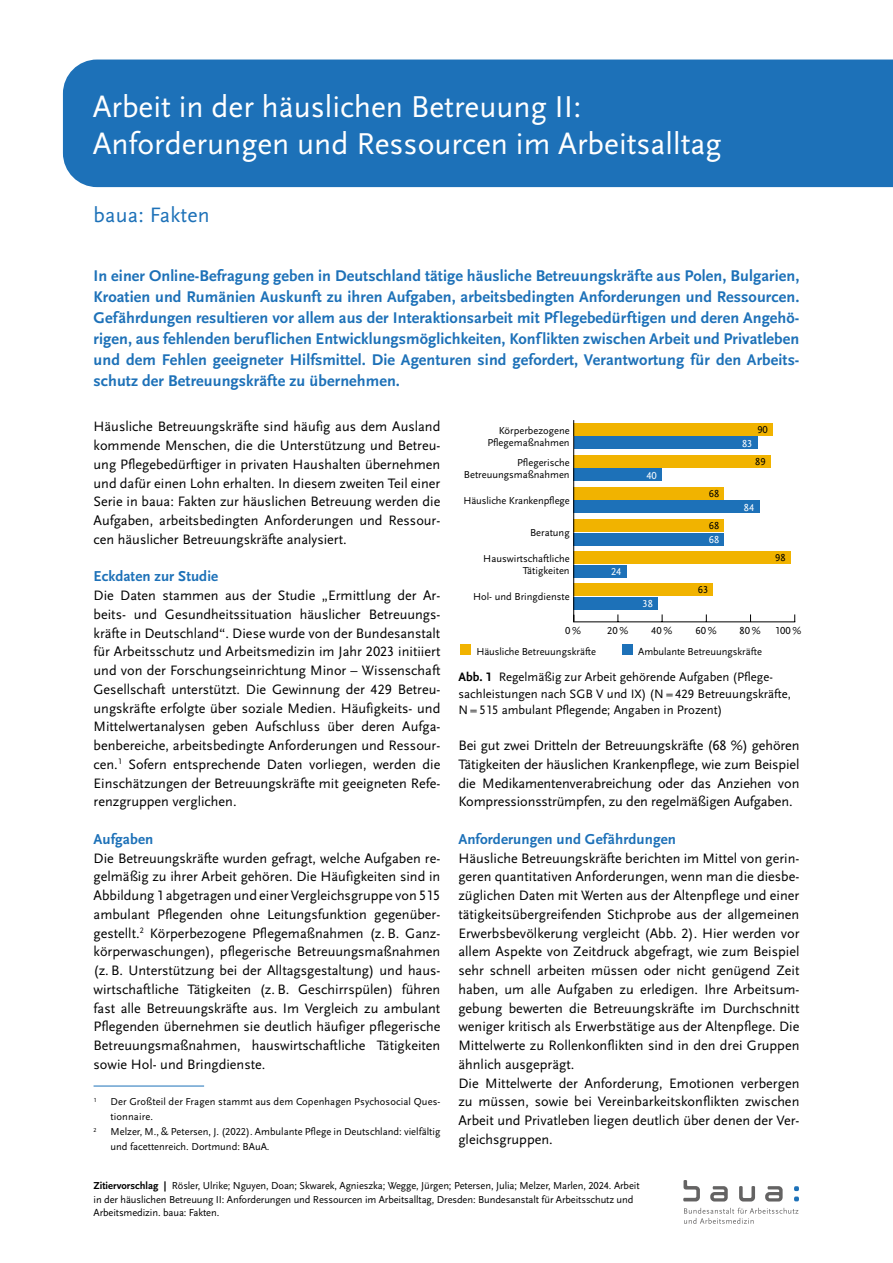
<style>
.page{position:relative;width:893px;height:1263px;background:#fff}
.page>*{position:absolute;margin:0;border:0;box-sizing:border-box;transform-origin:0 0}
.t1{font:31.5px/37.8px "Scala Sans Pro";color:#fff}
.t2{font:21.75px "Scala Sans Pro";letter-spacing:.01em;color:#1d71b8}
.t3{font:700 16.2px/21px "Scala Sans Pro";letter-spacing:.005em;color:#1d71b8;text-align:justify}
.t4{font:700 15px "Scala Sans Pro";letter-spacing:.005em;color:#1d71b8}
.t5{font:14.25px/18.8px "Scala Sans Pro";color:#000;text-align:justify}
.t6{font:12.75px/16.5px "Scala Sans Pro";color:#000}
.t7{font:10.5px/12.8px "Scala Sans Pro";color:#000}
.t8{font:10.5px "Scala Sans Pro";color:#fff}
.t9{font:6.15px "Scala Sans Pro";color:#000}
.s1{font-weight:700}
</style>
<div class="page">
<svg style="left:794px;top:1186px;width:5px;height:15px"></svg>
<svg style="left:684px;top:1208px;width:114px;height:16px"></svg>
<svg style="left:684px;top:1180px;width:16px;height:21px"></svg>
<svg style="left:739px;top:1186px;width:16px;height:15px"></svg>
<svg style="left:710px;top:1186px;width:18px;height:15px"></svg>
<svg style="left:765px;top:1186px;width:18px;height:15px"></svg>
<div style="left:63px;top:60px;width:830px;height:127px;background:#1d71b8"></div>
<hr style="left:94px;top:1086px;width:110px;height:1px;background:#1d71b8">
<div style="left:460px;top:644px;width:11px;height:10px;background:#f1b300"></div>
<div style="left:622px;top:644px;width:11px;height:10px;background:#1d71b8"></div>
<hr style="left:574px;top:622px;width:221px;height:1px;background:#000">
<div style="left:574px;top:469px;width:88px;height:12px;background:#1d71b8"></div>
<div style="left:574px;top:501px;width:186px;height:12px;background:#1d71b8"></div>
<div style="left:574px;top:533px;width:150px;height:12px;background:#1d71b8"></div>
<div style="left:574px;top:565px;width:53px;height:12px;background:#1d71b8"></div>
<div style="left:574px;top:597px;width:84px;height:12px;background:#1d71b8"></div>
<div style="left:574px;top:437px;width:183px;height:12px;background:#1d71b8"></div>
<div style="left:574px;top:455px;width:197px;height:12px;background:#f1b300"></div>
<div style="left:574px;top:487px;width:150px;height:13px;background:#f1b300"></div>
<div style="left:574px;top:519px;width:150px;height:13px;background:#f1b300"></div>
<div style="left:574px;top:551px;width:217px;height:13px;background:#f1b300"></div>
<div style="left:574px;top:583px;width:139px;height:13px;background:#f1b300"></div>
<div style="left:574px;top:423px;width:199px;height:12px;background:#f1b300"></div>
<hr style="left:573px;top:420px;width:1px;height:202px;background:#000">
<h1 class="t1" style="left:93px;top:87px;width:630px">Arbeit in der häuslichen Betreuung II:<br>Anforderungen und Ressourcen im Arbeitsalltag</h1>
<p class="t2" style="left:94px;top:202px;width:118px">baua: Fakten</p>
<p class="t3" style="left:94px;top:266px;width:707px">In einer Online-Befragung geben in Deutschland tätige häusliche Betreuungskräfte aus Polen, Bulgarien, Kroatien und Rumänien Auskunft zu ihren Aufgaben, arbeitsbedingten Anforderungen und Ressourcen.<br>Gefährdungen resultieren vor allem aus der Interaktionsarbeit mit Pflegebedürftigen und deren Angehö&shy;rigen, aus fehlenden beruflichen Entwicklungsmöglichkeiten, Konflikten zwischen Arbeit und Privatleben und dem Fehlen geeigneter Hilfsmittel. Die Agenturen sind gefordert, Verantwortung für den Arbeits&shy;schutz der Betreuungskräfte zu übernehmen.</p>
<p class="t5" style="left:94px;top:417px;width:348px">Häusliche Betreuungskräfte sind häufig aus dem Ausland kommende Menschen, die die Unterstützung und Betreu&shy;ung Pflegebedürftiger in privaten Haushalten übernehmen und dafür einen Lohn erhalten. In diesem zweiten Teil einer Serie in baua: Fakten zur häuslichen Betreuung werden die Aufgaben, arbeitsbedingten Anforderungen und Ressour&shy;cen häuslicher Betreuungskräfte analysiert.</p>
<h2 class="t4" style="left:94px;top:568px;width:126px">Eckdaten zur Studie</h2>
<p class="t5" style="left:94px;top:586px;width:348px">Die Daten stammen aus der Studie „Ermittlung der Ar&shy;beits- und Gesundheitssituation häuslicher Betreuungs&shy;kräfte in Deutschland“. Diese wurde von der Bundesanstalt für Arbeitsschutz und Arbeitsmedizin im Jahr 2023 initiiert und von der Forschungseinrichtung Minor – Wissenschaft Gesellschaft unterstützt. Die Gewinnung der 429 Betreu&shy;ungskräfte erfolgte über soziale Medien. Häufigkeits- und Mittelwertanalysen geben Aufschluss über deren Aufga&shy;benbereiche, arbeitsbedingte Anforderungen und Ressour&shy;cen.<sup>1</sup> Sofern entsprechende Daten vorliegen, werden die Einschätzungen der Betreuungskräfte mit geeigneten Refe&shy;renzgruppen verglichen.</p>
<h2 class="t4" style="left:94px;top:830px;width:61px">Aufgaben</h2>
<p class="t5" style="left:94px;top:848px;width:348px">Die Betreuungskräfte wurden gefragt, welche Aufgaben re&shy;gelmäßig zu ihrer Arbeit gehören. Die Häufigkeiten sind in Abbildung 1 abgetragen und einer Vergleichsgruppe von 515 ambulant Pflegenden ohne Leitungsfunktion gegenüber&shy;gestellt.<sup>2</sup> Körperbezogene Pflegemaßnahmen (z. B. Ganz&shy;körperwaschungen), pflegerische Betreuungsmaßnahmen (z. B. Unterstützung bei der Alltagsgestaltung) und haus&shy;wirtschaftliche Tätigkeiten (z. B. Geschirrspülen) führen fast alle Betreuungskräfte aus. Im Vergleich zu ambulant Pflegenden übernehmen sie deutlich häufiger pflegerische Betreuungsmaßnahmen, hauswirtschaftliche Tätigkeiten sowie Hol- und Bringdienste.</p>
<p class="t9" style="left:94px;top:1096px;width:5px">1</p>
<p class="t7" style="left:111px;top:1094px;width:331px;line-height:15px">Der Großteil der Fragen stammt aus dem Copenhagen Psychosocial Ques&shy;tionnaire.</p>
<p class="t9" style="left:94px;top:1126px;width:5px">2</p>
<p class="t7" style="left:111px;top:1124px;width:331px;line-height:15px">Melzer, M., &amp; Petersen, J. (2022). Ambulante Pflege in Deutschland: vielfältig und facettenreich. Dortmund: BAuA.</p>
<p class="t7" style="left:487px;top:424px;width:84px;text-align:right">Körperbezogene<br>Pflegemaßnahmen</p>
<p class="t7" style="left:757px;top:423px;width:12px">90</p>
<p class="t8" style="left:742px;top:437px;width:12px">83</p>
<p class="t7" style="left:464px;top:456px;width:107px;text-align:right">Pflegerische<br>Betreuungsmaßnahmen</p>
<p class="t7" style="left:755px;top:455px;width:12px">89</p>
<p class="t8" style="left:646px;top:469px;width:12px">40</p>
<p class="t7" style="left:709px;top:487px;width:12px">68</p>
<p class="t7" style="left:463px;top:494px;width:108px">Häusliche Krankenpflege</p>
<p class="t7" style="left:530px;top:526px;width:41px">Beratung</p>
<p class="t7" style="left:483px;top:552px;width:88px;text-align:right">Hauswirtschaftliche<br>Tätigkeiten</p>
<p class="t7" style="left:473px;top:590px;width:98px">Hol- und Bringdienste</p>
<p class="t7" style="left:565px;top:624px;width:17px">0 %</p>
<p class="t7" style="left:607px;top:624px;width:23px">20 %</p>
<p class="t7" style="left:651px;top:624px;width:23px">40 %</p>
<p class="t7" style="left:695px;top:624px;width:23px">60 %</p>
<p class="t6" style="left:458px;top:669px;width:334px"><span class="s1">Abb. 1</span> Regelmäßig zur Arbeit gehörende Aufgaben (Pflege&shy;sachleistungen nach SGB V und IX) (N = 429 Betreuungskräfte,<br>N = 515 ambulant Pflegende; Angaben in Prozent)</p>
<p class="t5" style="left:458px;top:736px;width:343px">Bei gut zwei Dritteln der Betreuungskräfte (68 %) gehören Tätigkeiten der häuslichen Krankenpflege, wie zum Beispiel die Medikamentenverabreichung oder das Anziehen von Kompressionsstrümpfen, zu den regelmäßigen Aufgaben.</p>
<h2 class="t4" style="left:458px;top:830px;width:219px">Anforderungen und Gefährdungen</h2>
<p class="t5" style="left:458px;top:848px;width:343px">Häusliche Betreuungskräfte berichten im Mittel von gerin&shy;geren quantitativen Anforderungen, wenn man die diesbe&shy;züglichen Daten mit Werten aus der Altenpflege und einer tätigkeitsübergreifenden Stichprobe aus der allgemeinen Erwerbsbevölkerung vergleicht (Abb. 2). Hier werden vor allem Aspekte von Zeitdruck abgefragt, wie zum Beispiel sehr schnell arbeiten müssen oder nicht genügend Zeit haben, um alle Aufgaben zu erledigen. Ihre Arbeitsum&shy;gebung bewerten die Betreuungskräfte im Durchschnitt weniger kritisch als Erwerbstätige aus der Altenpflege. Die Mittelwerte zu Rollenkonflikten sind in den drei Gruppen ähnlich ausgeprägt.</p>
<p class="t5" style="left:458px;top:1073px;width:343px">Die Mittelwerte der Anforderung, Emotionen verbergen zu müssen, sowie bei Vereinbarkeitskonflikten zwischen Arbeit und Privatleben liegen deutlich über denen der Ver&shy;gleichsgruppen.</p>
<p class="t8" style="left:744px;top:501px;width:12px">84</p>
<p class="t7" style="left:709px;top:519px;width:12px">68</p>
<p class="t8" style="left:709px;top:533px;width:12px">68</p>
<p class="t7" style="left:775px;top:551px;width:12px">98</p>
<p class="t8" style="left:611px;top:565px;width:12px">24</p>
<p class="t7" style="left:698px;top:583px;width:12px">63</p>
<p class="t8" style="left:642px;top:597px;width:12px">38</p>
<p class="t7" style="left:740px;top:624px;width:23px">80%</p>
<p class="t7" style="left:775px;top:624px;width:28px">100 %</p>
<p class="t7" style="left:476px;top:645px;width:121px">Häusliche Betreuungskräfte</p>
<p class="t7" style="left:638px;top:645px;width:125px">Ambulante Betreuungskräfte</p>
<p class="t7" style="left:94px;top:1179px;width:548px;line-height:13.5px"><span class="s1">Zitiervorschlag |</span> Rösler, Ulrike; Nguyen, Doan; Skwarek, Agnieszka; Wegge, Jürgen; Petersen, Julia; Melzer, Marlen, 2024. Arbeit in der häuslichen Betreuung II: Anforderungen und Ressourcen im Arbeitsalltag, Dresden: Bundesanstalt für Arbeitsschutz und<br>Arbeitsmedizin. baua: Fakten.</p>
</div>
